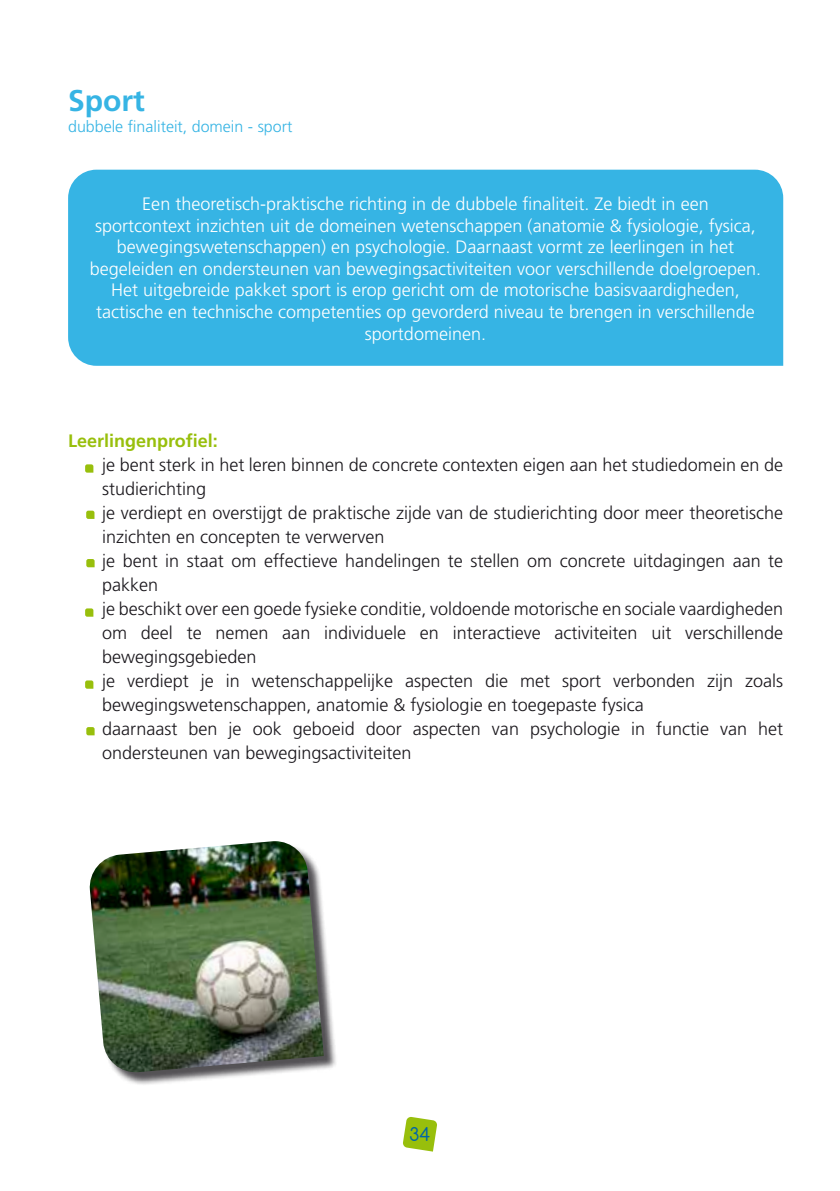
<style>
.page{position:relative;width:840px;height:1191px;background:#fff}
.page>*{position:absolute;margin:0;border:0;box-sizing:border-box;transform-origin:0 0}
.t1{font:700 30px "Frutiger CE";color:#36b4e4}
.t2{font:300 18px/24px "Frutiger";color:#1a171c}
.t3{font:300 18px/21.6px "Frutiger";color:#fff;text-align:center}
.t4{font:700 18px "Frutiger CE";color:#98bf0c}
.t5{font:18px "Comfortaa";color:#0065a7}
.t6{font:300 16px "Frutiger";color:#36b4e4}
</style>
<div class="page">
<svg style="left:403px;top:1117px;width:34px;height:34px"></svg>
<svg style="left:85px;top:464px;width:8px;height:8px"></svg>
<svg style="left:85px;top:608px;width:8px;height:8px"></svg>
<svg style="left:85px;top:680px;width:8px;height:8px"></svg>
<svg style="left:86px;top:510px;width:8px;height:9px"></svg>
<svg style="left:86px;top:559px;width:8px;height:8px"></svg>
<svg style="left:86px;top:727px;width:8px;height:8px"></svg>
<div style="left:68px;top:170px;width:714px;height:196px;background:#36b4e4"></div>
<div style="left:92px;top:843px;width:245px;height:243px;background:#1a171c;opacity:.75"></div>
<img style="left:89px;top:841px;width:234px;height:232px">
<h1 class="t1" style="left:68px;top:83px;width:78px">Sport</h1>
<p class="t6" style="left:68px;top:118px;width:226px">dubbele finaliteit, domein - sport</p>
<p class="t3" style="left:90px;top:193px;width:672px">Een theoretisch-praktische richting in de dubbele finaliteit. Ze biedt in een<br>sportcontext inzichten uit de domeinen wetenschappen (anatomie &amp; fysiologie, fysica, bewegingswetenschappen) en psychologie. Daarnaast vormt ze leerlingen in het begeleiden en ondersteunen van bewegingsactiviteiten voor verschillende doelgroepen.<br>Het uitgebreide pakket sport is erop gericht om de motorische basisvaardigheden, tactische en technische competenties op gevorderd niveau te brengen in verschillende sportdomeinen.</p>
<p class="t4" style="left:68px;top:430px;width:151px">Leerlingenprofiel:</p>
<p class="t2" style="left:102px;top:453px;width:682px">je bent sterk in het leren binnen de concrete contexten eigen aan het studiedomein en de studierichting<br>je verdiept en overstijgt de praktische zijde van de studierichting door meer theoretische inzichten en concepten te verwerven<br>je bent in staat om effectieve handelingen te stellen om concrete uitdagingen aan te pakken<br>je beschikt over een goede fysieke conditie, voldoende motorische en sociale vaardigheden om deel te nemen aan individuele en interactieve activiteiten uit verschillende bewegingsgebieden<br>je verdiept je in wetenschappelijke aspecten die met sport verbonden zijn zoals bewegingswetenschappen, anatomie &amp; fysiologie en toegepaste fysica<br>daarnaast ben je ook geboeid door aspecten van psychologie in functie van het ondersteunen van bewegingsactiviteiten</p>
<p class="t5" style="left:409px;top:1127px;width:23px">34</p>
</div>
